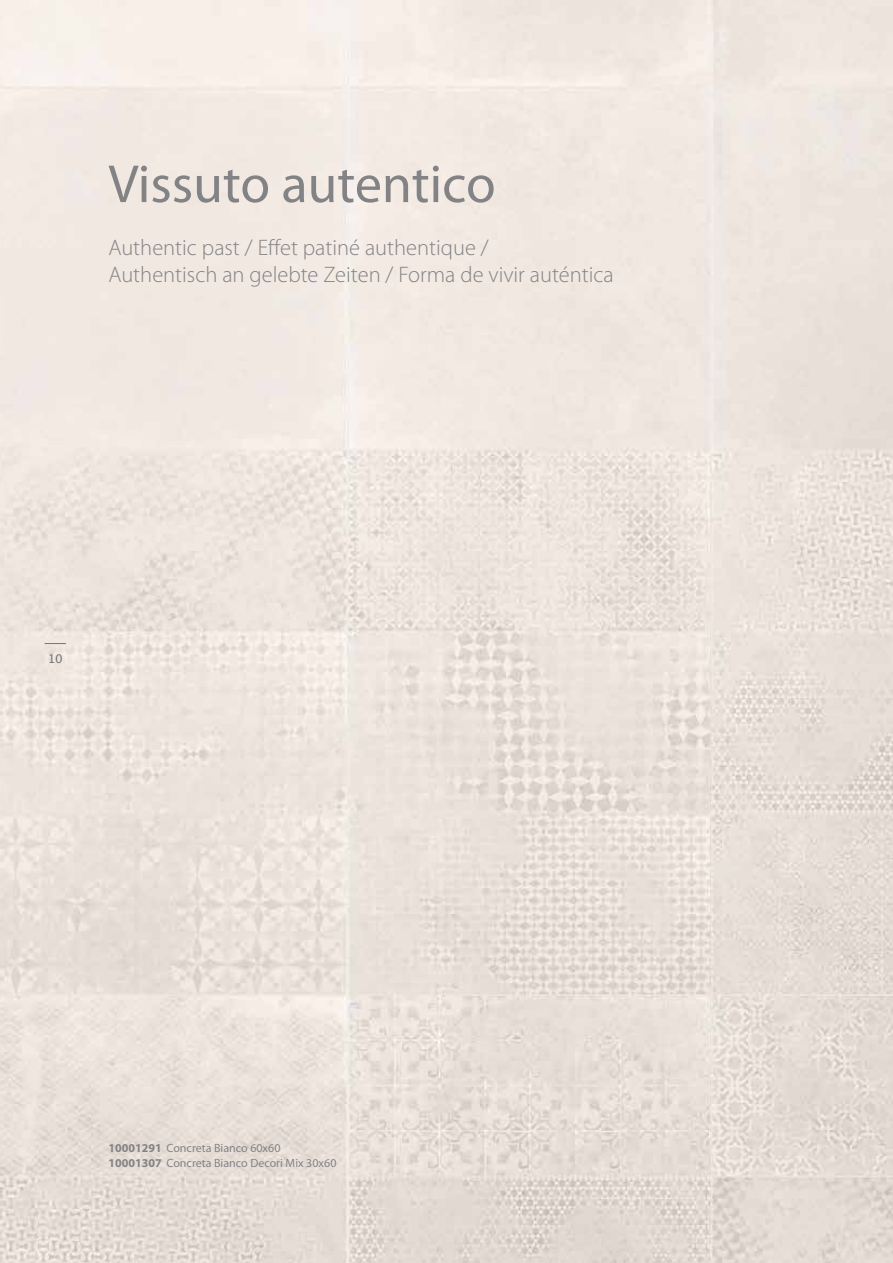
<style>
.page{position:relative;width:893px;height:1263px;background:#fff}
.page>*{position:absolute;margin:0;border:0;box-sizing:border-box;transform-origin:0 0}
.t1{font:54px "Myriad Pro";color:#838386}
.t2{font:300 22.5px/27px "Myriad Pro";color:#838386}
.t3{font:12px/15px "Myriad Pro";color:#838386}
.t4{font:12px "Lucida Grande";color:#747373}
.s1{font-weight:700}
</style>
<div class="page">
<img style="left:0;top:0;width:893px;height:1263px">
<svg style="left:45px;top:643px;width:21px;height:1px"></svg>
<h1 class="t1" style="left:108px;top:155px;width:389px">Vissuto autentico</h1>
<p class="t2" style="left:108px;top:234px;width:507px">Authentic past / Effet patiné authentique /<br>Authentisch an gelebte Zeiten / Forma de vivir auténtica</p>
<p class="t4" style="left:48px;top:652px;width:17px">10</p>
<p class="t3" style="left:108px;top:1140px;width:230px"><span class="s1">10001291</span> Concreta Bianco 60x60<br><span class="s1">10001307</span> Concreta Bianco Decori Mix 30x60</p>
</div>
